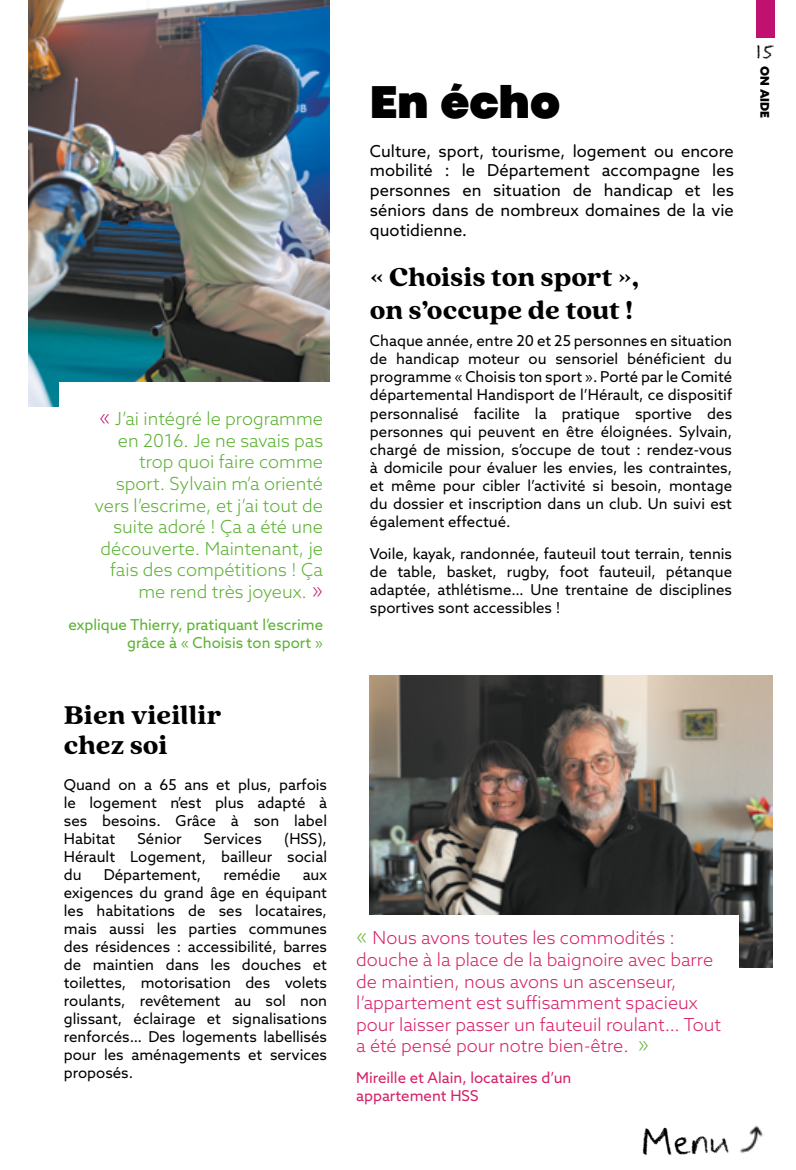
<style>
.page{position:relative;width:796px;height:1170px;background:#fff}
.page>*{position:absolute;margin:0;border:0;box-sizing:border-box;transform-origin:0 0}
.t1{font:900 48px "Codec Pro";color:#000}
.t2{font:36px "Frank Reaction";color:#000}
.t3{font:900 28.5px/30px "Quincy CF";letter-spacing:-.005em;color:#000}
.t4{font:19.5px "Frank Reaction";color:#000}
.t5{font:300 18px/21.6px "Azo Sans";color:#d71f67}
.t6{font:300 18px/21.6px "Azo Sans";color:#5bb132;text-align:right}
.t7{font:16.5px/19.8px "Azo Sans";color:#000;text-align:justify}
.t8{font:15px/18px "Azo Sans";color:#000;text-align:justify}
.t9{font:15px/18px "Azo Sans";color:#5bb132;text-align:right}
.t10{font:15px/18px "Azo Sans";color:#d71f67}
.t11{font:900 12px "Azo Sans";color:#000}
.s1{font-size:21px;color:#c0116f}
.s2{font-size:21px;color:#5bb132}
</style>
<div class="page">
<div style="left:755px;top:0;width:19px;height:38px;background:#c0116f"></div>
<img style="left:370px;top:675px;width:401px;height:292px">
<img style="left:28px;top:0;width:301px;height:406px">
<div style="left:348px;top:914px;width:390px;height:192px;background:#fff"></div>
<div style="left:59px;top:382px;width:321px;height:221px;background:#fff"></div>
<img style="left:739px;top:1125px;width:24px;height:28px">
<p class="t6" style="left:95px;top:407px;width:230px"><span class="s1">«</span> J’ai intégré le programme en 2016. Je ne savais pas trop quoi faire comme sport. Sylvain m’a orienté vers l’escrime, et j’ai tout de suite adoré ! Ça a été une découverte. Maintenant, je fais des compétitions ! Ça me rend très joyeux. <span class="s1">»</span></p>
<p class="t9" style="left:69px;top:615px;width:256px">explique Thierry, pratiquant l’escrime grâce à « Choisis ton sport »</p>
<h3 class="t3" style="left:64px;top:698px;width:159px">Bien vieillir chez soi</h3>
<p class="t8" style="left:64px;top:775px;width:264px">Quand on a 65 ans et plus, parfois le logement n’est plus adapté à ses besoins. Grâce à son label Habitat</p>
<p class="t8" style="left:64px;top:829px;width:264px;text-indent:220px">(HSS), Hérault Logement, bailleur social du</p>
<p class="t8" style="left:137px;top:829px;width:46px">Sénior</p>
<p class="t8" style="left:204px;top:829px;width:59px">Services</p>
<p class="t8" style="left:104px;top:865px;width:99px">Département,</p>
<p class="t8" style="left:223px;top:865px;width:59px">remédie</p>
<p class="t8" style="left:64px;top:865px;width:264px;text-indent:239px">aux exigences du grand âge en équipant les habitations de ses locataires, mais aussi les parties communes des résidences : accessibilité, barres de maintien dans les douches et toilettes, motorisation des volets roulants, revêtement au sol non glissant, éclairage et signalisations renforcés… Des logements labellisés pour les aménagements et services proposés.</p>
<h1 class="t1" style="left:370px;top:73px;width:191px">En écho</h1>
<p class="t7" style="left:370px;top:141px;width:365px">Culture, sport, tourisme, logement ou encore mobilité : le Département accompagne les personnes en situation de handicap et les séniors dans de nombreux domaines de la vie quotidienne.</p>
<h3 class="t3" style="left:370px;top:259px;width:270px;line-height:33px">« Choisis ton sport », on s’occupe de tout !</h3>
<p class="t8" style="left:370px;top:332px;width:363px">Chaque année, entre 20 et 25 personnes en situation de handicap moteur ou sensoriel bénéficient du programme « Choisis ton sport ». Porté par le Comité départemental Handisport de l’Hérault, ce dispositif personnalisé facilite la pratique sportive des personnes qui peuvent en être éloignées. Sylvain, chargé de mission, s’occupe de tout : rendez-vous à domicile pour évaluer les envies, les contraintes, et même pour cibler l’activité si besoin, montage du dossier et inscription dans un club. Un suivi est également effectué.</p>
<p class="t8" style="left:370px;top:545px;width:363px">Voile, kayak, randonnée, fauteuil tout terrain, tennis de table, basket, rugby, foot fauteuil, pétanque adaptée, athlétisme… Une trentaine de disciplines sportives sont accessibles !</p>
<h3 class="t4" style="left:755px;top:40px;width:21px">15</h3>
<p class="t11" style="left:772px;top:66px;width:53px;rotate:90deg">ON AIDE</p>
<p class="t5" style="left:356px;top:926px;width:366px"><span class="s2">«</span> Nous avons toutes les commodités : douche à la place de la baignoire avec barre de maintien, nous avons un ascenseur, l’appartement est suffisamment spacieux pour laisser passer un fauteuil roulant… Tout a été pensé pour notre bien-être. <span class="s2">»</span></p>
<p class="t10" style="left:356px;top:1068px;width:217px">Mireille et Alain, locataires d’un appartement HSS</p>
<h2 class="t2" style="left:640px;top:1117px;width:90px">Menu</h2>
</div>
